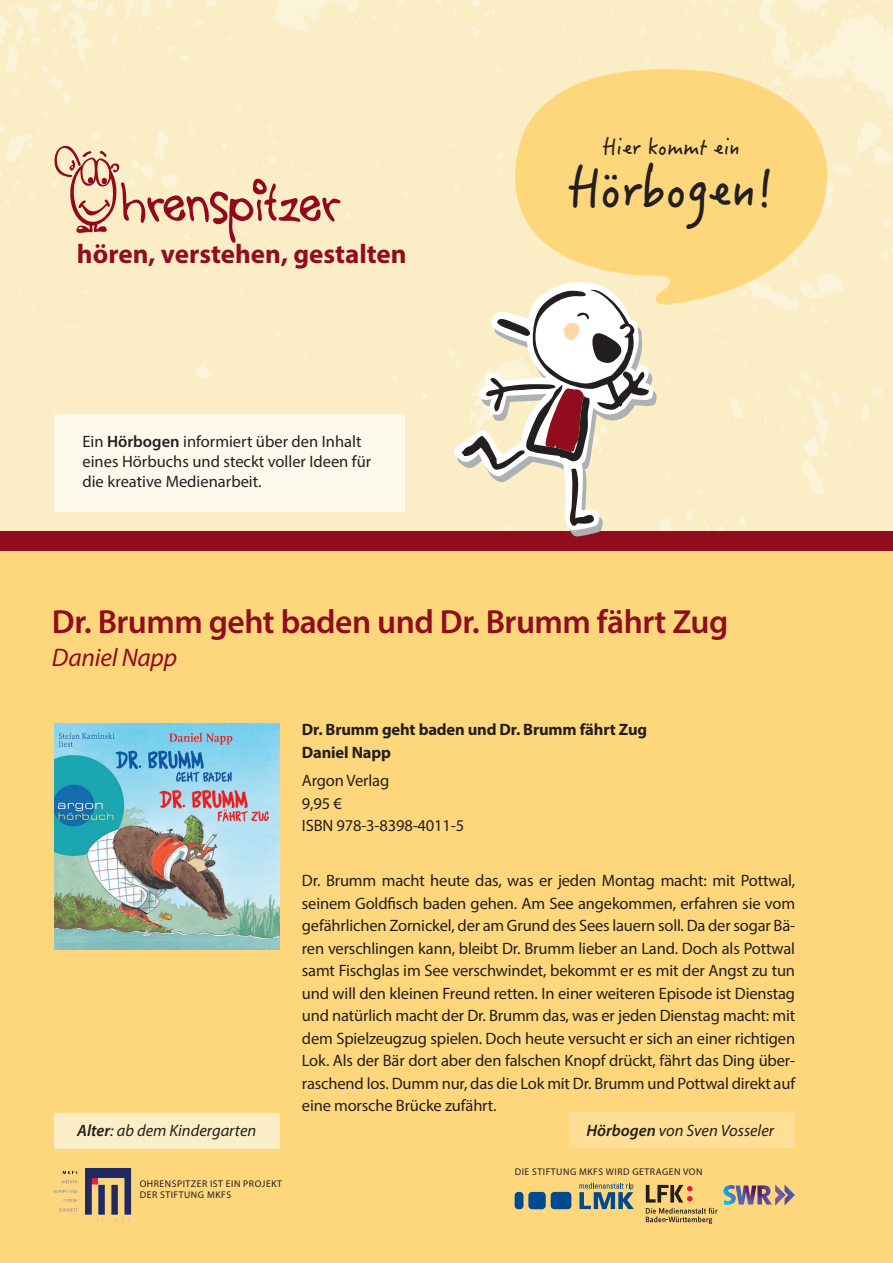
<style>
.page{position:relative;width:893px;height:1263px;background:#fff}
.page>*{position:absolute;margin:0;border:0;box-sizing:border-box;transform-origin:0 0}
.t1{font:49.5px "Hanzi Pen SC W5";color:#231f20}
.t2{font:600 33.6px "Myriad Pro";letter-spacing:-.015em;color:#910c1d}
.t3{font:700 27px "Myriad Pro";color:#910c1d}
.t4{font:italic 25.5px "Myriad Pro";letter-spacing:-.01em;color:#910c1d}
.t5{font:21px "Hanzi Pen SC W5";color:#231f20}
.t6{font:16.5px/22.5px "Myriad Pro";color:#231f20}
.t7{font:700 16.5px/22.5px "Myriad Pro";letter-spacing:-.01em;color:#231f20}
.t8{font:italic 16.5px "Myriad Pro";color:#231f20}
.t9{font:9.75px/11.7px "Myriad Pro";letter-spacing:.05em;color:#231f20}
.s1{font-weight:600}
</style>
<div class="page">
<div style="left:0;top:0;width:893px;height:531px;background:#fbeec6"></div>
<svg style="left:488px;top:62px;width:359px;height:247px;background:#fdde95"></svg>
<div style="left:54px;top:415px;width:351px;height:97px;background:#fdfaed"></div>
<svg style="left:54px;top:144px;width:286px;height:99px;background:#eccdae"></svg>
<div style="left:0;top:540px;width:893px;height:723px;background:#fed77d"></div>
<img style="left:54px;top:723px;width:226px;height:226px">
<div style="left:0;top:531px;width:893px;height:20px;background:#910c1d"></div>
<svg style="left:571px;top:282px;width:87px;height:255px"></svg>
<svg style="left:449px;top:276px;width:206px;height:256px;background:#f6e8c5"></svg>
<svg style="left:462px;top:289px;width:187px;height:237px"></svg>
<img style="left:723px;top:1184px;width:72px;height:21px">
<svg style="left:646px;top:1208px;width:71px;height:16px"></svg>
<svg style="left:646px;top:1185px;width:47px;height:17px"></svg>
<div style="left:528px;top:1192px;width:18px;height:17px;background:#014990;border-radius:4px"></div>
<div style="left:551px;top:1192px;width:20px;height:17px;background:#014990;border-radius:4px"></div>
<div style="left:515px;top:1192px;width:8px;height:17px;background:#014990;border-radius:4px"></div>
<svg style="left:579px;top:1183px;width:55px;height:26px"></svg>
<img style="left:54px;top:1167px;width:78px;height:57px">
<div style="left:54px;top:1113px;width:226px;height:36px;background:#fbeec6"></div>
<div style="left:570px;top:1113px;width:225px;height:35px;background:#ffde95"></div>
<h3 class="t3" style="left:77px;top:236px;width:331px">hören, verstehen, gestalten</h3>
<p class="t6" style="left:82px;top:431px;width:290px;line-height:19.8px">Ein <span class="s1">Hörbogen</span> informiert über den Inhalt eines Hörbuchs und steckt voller Ideen für die kreative Medienarbeit.</p>
<p class="t5" style="left:603px;top:135px;width:139px">Hier kommt ein</p>
<h1 class="t1" style="left:568px;top:159px;width:208px">Hörbogen!</h1>
<h2 class="t2" style="left:52px;top:601px;width:678px">Dr. Brumm geht baden und Dr. Brumm fährt Zug</h2>
<h3 class="t4" style="left:52px;top:642px;width:127px">Daniel Napp</h3>
<p class="t7" style="left:302px;top:718px;width:347px">Dr. Brumm geht baden und Dr. Brumm fährt Zug<br>Daniel Napp</p>
<p class="t6" style="left:302px;top:769px;width:164px">Argon Verlag<br>9,95 €<br>ISBN 978-3-8398-4011-5</p>
<p class="t6" style="left:302px;top:869px;width:495px;text-align:justify">Dr. Brumm macht heute das, was er jeden Montag macht: mit Pottwal, seinem Goldfisch baden gehen. Am See angekommen, erfahren sie vom gefährlichen Zornickel, der am Grund des Sees lauern soll. Da der sogar Bä&shy;ren verschlingen kann, bleibt Dr. Brumm lieber an Land. Doch als Pottwal samt Fischglas im See verschwindet, bekommt er es mit der Angst zu tun und will den kleinen Freund retten. In einer weiteren Episode ist Dienstag und natürlich macht der Dr. Brumm das, was er jeden Dienstag macht: mit dem Spielzeugzug spielen. Doch heute versucht er sich an einer richtigen Lok. Als der Bär dort aber den falschen Knopf drückt, fährt das Ding über&shy;raschend los. Dumm nur, das die Lok mit Dr. Brumm und Pottwal direkt auf eine morsche Brücke zufährt.</p>
<p class="t8" style="left:77px;top:1120px;width:181px"><span class="s1">Alter</span>: ab dem Kindergarten</p>
<p class="t8" style="left:586px;top:1120px;width:189px"><span class="s1">Hörbogen</span> von Sven Vosseler</p>
<p class="t9" style="left:140px;top:1177px;width:144px">OHRENSPITZER IST EIN PROJEKT<br>DER STIFTUNG MKFS</p>
<p class="t9" style="left:515px;top:1165px;width:189px">DIE STIFTUNG MKFS WIRD GETRAGEN VON</p>
</div>
